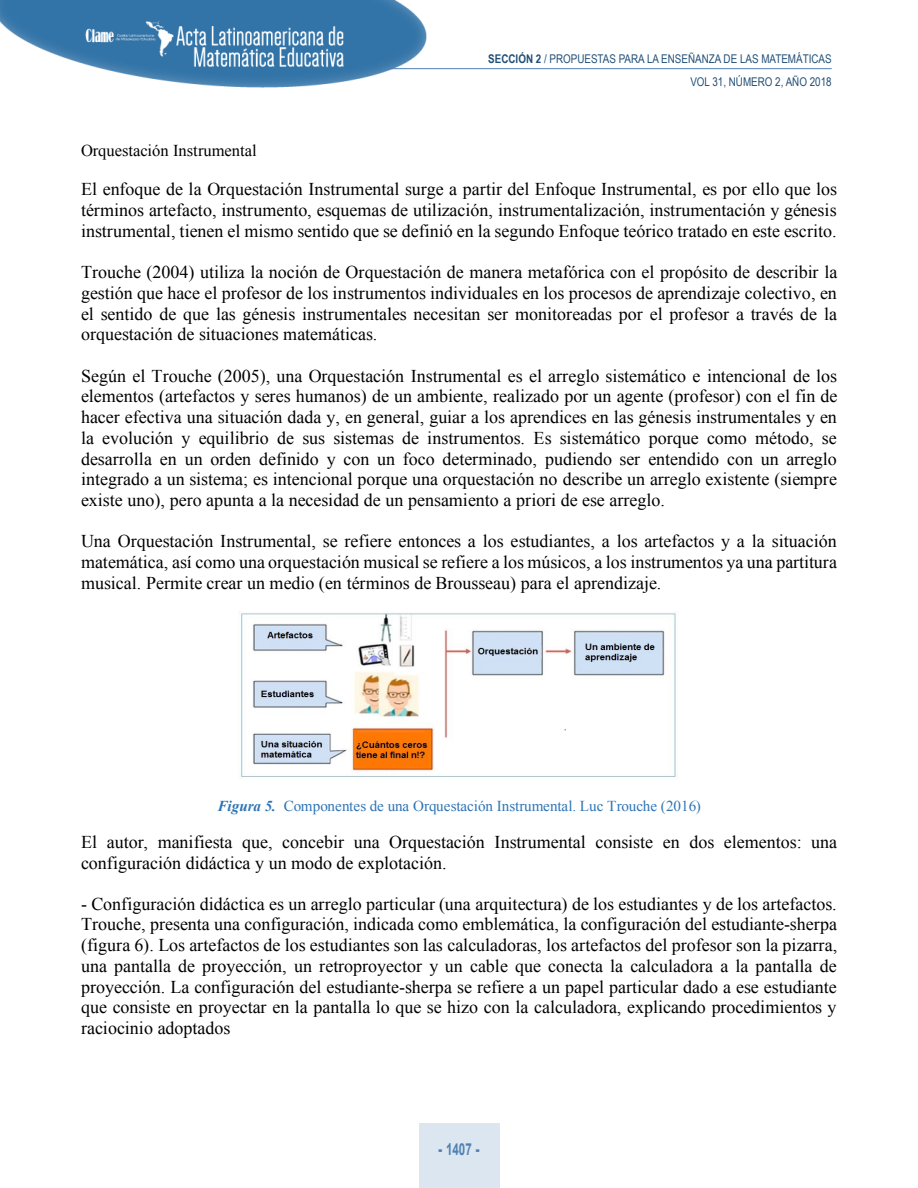
<style>
.page{position:relative;width:918px;height:1188px;background:#fff}
.page>*{position:absolute;margin:0;border:0;box-sizing:border-box;transform-origin:0 0}
.t1{font:18px/20.7px "Times New Roman";color:#000;text-align:justify}
.t2{font:16.5px "Times New Roman";color:#000}
.t3{font:700 16.5px "Arial";color:#4f80b4;scale:.7 1}
.t4{font:15.15px "Times New Roman";color:#2e74b5}
.t5{font:12px/23px "Arial Narrow";color:#214f77;text-align:right}
.s1{font-weight:700}
.s2{font-weight:700;font-style:italic}
.s3{font-weight:900}
</style>
<div class="page">
<img style="left:0;top:0;width:435px;height:88px">
<hr style="left:389px;top:68px;width:443px;height:1px;background:#4f80b4">
<div style="left:419px;top:1123px;width:80px;height:65px;background:#dce6f0"></div>
<img style="left:240px;top:613px;width:437px;height:165px">
<p class="t5" style="left:488px;top:47px;width:345px"><span class="s1">SECCIÓN 2</span> / PROPUESTAS PARA LA ENSEÑANZA DE LAS MATEMÁTICAS<br>VOL 31, NÚMERO 2, AÑO 2018</p>
<p class="t2" style="left:81px;top:142px;width:177px">Orquestación Instrumental</p>
<p class="t1" style="left:81px;top:179px;width:758px">El enfoque de la Orquestación Instrumental surge a partir del Enfoque Instrumental, es por ello que los términos artefacto, instrumento, esquemas de utilización, instrumentalización, instrumentación y génesis instrumental, tienen el mismo sentido que se definió en la segundo Enfoque teórico tratado en este escrito.</p>
<p class="t1" style="left:81px;top:262px;width:758px">Trouche (2004) utiliza la noción de Orquestación de manera metafórica con el propósito de describir la gestión que hace el profesor de los instrumentos individuales en los procesos de aprendizaje colectivo, en el sentido de que las génesis instrumentales necesitan ser monitoreadas por el profesor a través de la orquestación de situaciones matemáticas.</p>
<p class="t1" style="left:81px;top:365px;width:758px">Según el Trouche (2005), una Orquestación Instrumental es el arreglo sistemático e intencional de los elementos (artefactos y seres humanos) de un ambiente, realizado por un agente (profesor) con el fin de hacer efectiva una situación dada y, en general, guiar a los aprendices en las génesis instrumentales y en la evolución y equilibrio de sus sistemas de instrumentos. Es sistemático porque como método, se desarrolla en un orden definido y con un foco determinado, pudiendo ser entendido con un arreglo integrado a un sistema; es intencional porque una orquestación no describe un arreglo existente (siempre existe uno), pero apunta a la necesidad de un pensamiento a priori de ese arreglo.</p>
<p class="t1" style="left:81px;top:531px;width:758px">Una Orquestación Instrumental, se refiere entonces a los estudiantes, a los artefactos y a la situación matemática, así como una orquestación musical se refiere a los músicos, a los instrumentos ya una partitura musical. Permite crear un medio (en términos de Brousseau) para el aprendizaje.</p>
<p class="t4" style="left:217px;top:797px;width:485px"><span class="s2">Figura 5.</span> Componentes de una Orquestación Instrumental. Luc Trouche (2016)</p>
<p class="t1" style="left:81px;top:831px;width:758px">El autor, manifiesta que, concebir una Orquestación Instrumental consiste en dos elementos: una configuración didáctica y un modo de explotación.</p>
<p class="t1" style="left:81px;top:893px;width:758px">- Configuración didáctica es un arreglo particular (una arquitectura) de los estudiantes y de los artefactos.<br>Trouche, presenta una configuración, indicada como emblemática, la configuración del estudiante-sherpa (figura 6). Los artefactos de los estudiantes son las calculadoras, los artefactos del profesor son la pizarra, una pantalla de proyección, un retroproyector y un cable que conecta la calculadora a la pantalla de proyección. La configuración del estudiante-sherpa se refiere a un papel particular dado a ese estudiante que consiste en proyectar en la pantalla lo que se hizo con la calculadora, explicando procedimientos y raciocinio adoptados</p>
<p class="t3" style="left:438px;top:1140px;width:60px"><span class="s3">-</span> 1407 <span class="s3">-</span></p>
</div>
